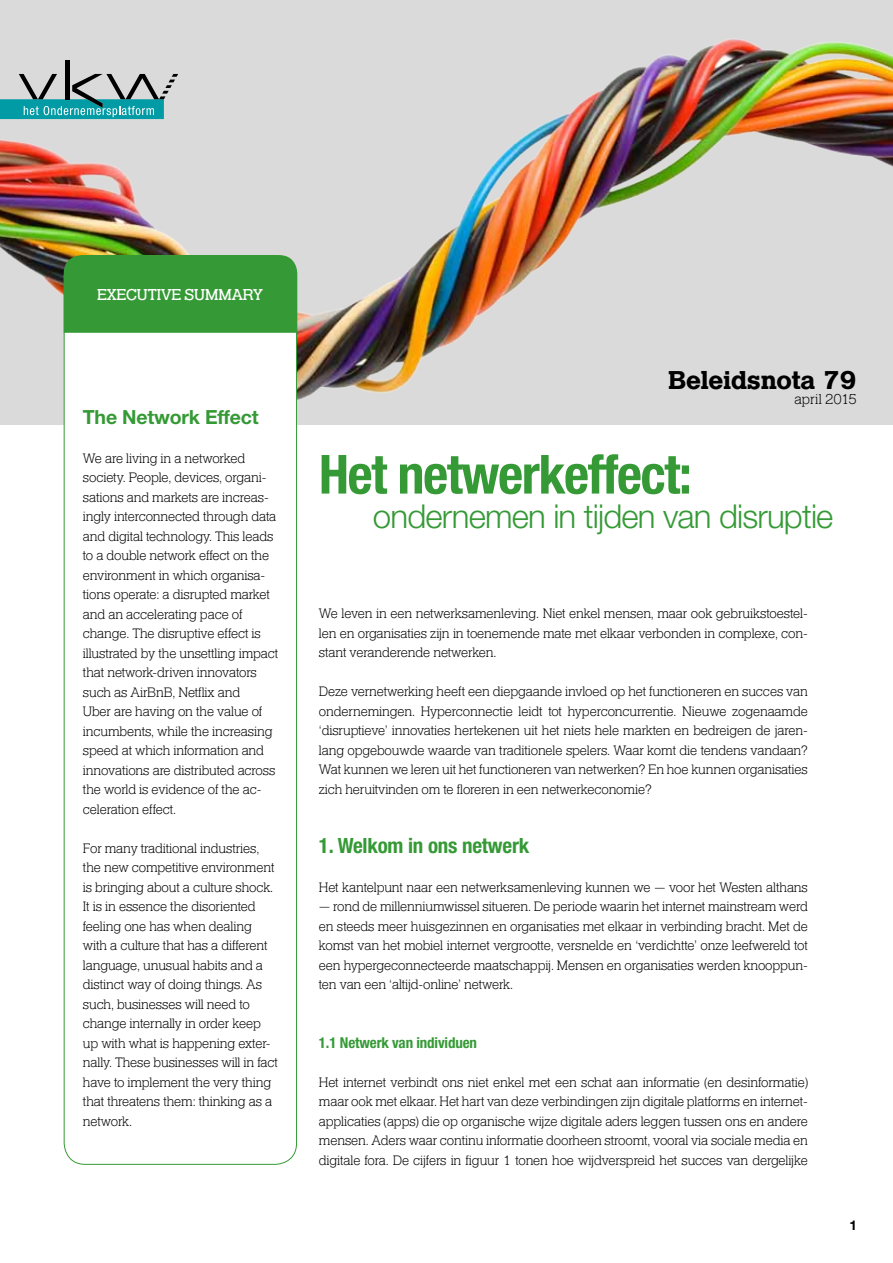
<style>
.page{position:relative;width:893px;height:1263px;background:#fff}
.page>*{position:absolute;margin:0;border:0;box-sizing:border-box;transform-origin:0 0}
.t1{font:700 condensed 54px "Helvetica Neue LT Pro";letter-spacing:-.025em;color:#359a36}
.t2{font:300 33px "Helvetica Neue LT Pro";letter-spacing:-.025em;color:#359a36}
.t3{font:700 27px "Helserif";color:#000}
.t4{font:700 condensed 21px "Helvetica Neue LT Pro";letter-spacing:-.01em;color:#359a36}
.t5{font:700 19.5px "Helvetica Neue LT Pro";letter-spacing:-.01em;color:#359a36}
.t6{font:16.5px "Helserif Boo";letter-spacing:-.01em;color:#fff}
.t7{font:700 condensed 15px "Helvetica Neue LT Pro";letter-spacing:-.01em;color:#359a36}
.t8{font:300 15px "Helserif";letter-spacing:-.005em;color:#000}
.t9{font:300 14.25px/19.5px "Helserif";letter-spacing:-.01em;color:#000;text-align:justify}
.t10{font:700 13.5px "Helvetica Neue LT Pro";color:#000}
</style>
<div class="page">
<img style="left:0;top:0;width:893px;height:425px">
<div style="left:64px;top:255px;width:233px;height:909px;background:#fff;border-radius:21px"></div>
<div style="left:64px;top:255px;width:233px;height:78px;background:#359a36"></div>
<hr style="left:65px;top:60px;width:4px;height:39px;background:#000">
<svg style="left:0;top:74px;width:178px;height:45px;background:#72a9ac"></svg>
<p class="t6" style="left:97px;top:285px;width:167px">EXECUTIVE SUMMARY</p>
<h3 class="t5" style="left:83px;top:404px;width:177px">The Network Effect</h3>
<p class="t9" style="left:83px;top:449px;width:197px;text-align:left">We are living in a networked society. People, devices, organi&shy;sations and markets are increas&shy;ingly interconnected through data and digital technology. This leads to a double network effect on the environment in which organisa&shy;tions operate: a disrupted market and an accelerating pace of change. The disruptive effect is illustrated by the unsettling impact that network-driven innovators such as AirBnB, Netflix and<br>Uber are having on the value of incumbents, while the increasing speed at which information and innovations are distributed across the world is evidence of the ac&shy;celeration effect.</p>
<p class="t9" style="left:83px;top:839px;width:196px;text-align:left">For many traditional industries, the new competitive environment is bringing about a culture shock.<br>It is in essence the disoriented feeling one has when dealing with a culture that has a different language, unusual habits and a distinct way of doing things. As such, businesses will need to change internally in order keep up with what is happening exter&shy;nally. These businesses will in fact have to implement the very thing that threatens them: thinking as a network.</p>
<h3 class="t3" style="left:668px;top:364px;width:190px">Beleidsnota 79</h3>
<p class="t8" style="left:794px;top:391px;width:64px">april 2015</p>
<h1 class="t1" style="left:319px;top:442px;width:374px">Het netwerkeffect:</h1>
<h2 class="t2" style="left:373px;top:496px;width:462px">ondernemen in tijden van disruptie</h2>
<p class="t9" style="left:319px;top:605px;width:490px">We leven in een netwerksamenleving. Niet enkel mensen, maar ook gebruikstoestel&shy;len en organisaties zijn in toenemende mate met elkaar verbonden in complexe, con&shy;stant veranderende netwerken.</p>
<p class="t9" style="left:319px;top:683px;width:490px">Deze vernetwerking heeft een diepgaande invloed op het functioneren en succes van ondernemingen. Hyperconnectie leidt tot hyperconcurrentie. Nieuwe zogenaamde ‘disruptieve’ innovaties hertekenen uit het niets hele markten en bedreigen de jaren&shy;lang opgebouwde waarde van traditionele spelers. Waar komt die tendens vandaan?<br>Wat kunnen we leren uit het functioneren van netwerken? En hoe kunnen organisaties zich heruitvinden om te floreren in een netwerkeconomie?</p>
<h3 class="t4" style="left:319px;top:833px;width:212px">1. Welkom in ons netwerk</h3>
<p class="t9" style="left:319px;top:878px;width:491px">Het kantelpunt naar een netwerksamenleving kunnen we — voor het Westen althans</p>
<p class="t9" style="left:319px;top:897px;width:490px">— rond de millenniumwissel situeren. De periode waarin het internet mainstream werd en steeds meer huisgezinnen en organisaties met elkaar in verbinding bracht. Met de komst van het mobiel internet vergrootte, versnelde en ‘verdichtte’ onze leefwereld tot een hypergeconnecteerde maatschappij. Mensen en organisaties werden knooppun&shy;ten van een ‘altijd-online’ netwerk.</p>
<p class="t7" style="left:319px;top:1033px;width:160px">1.1 Netwerk van individuen</p>
<p class="t9" style="left:319px;top:1073px;width:491px">Het internet verbindt ons niet enkel met een schat aan informatie (en desinformatie) maar ook met elkaar. Het hart van deze verbindingen zijn digitale platforms en internet&shy;applicaties (apps) die op organische wijze digitale aders leggen tussen ons en andere mensen. Aders waar continu informatie doorheen stroomt, vooral via sociale media en digitale fora. De cijfers in figuur 1 tonen hoe wijdverspreid het succes van dergelijke</p>
<p class="t10" style="left:849px;top:1216px;width:9px">1</p>
</div>
